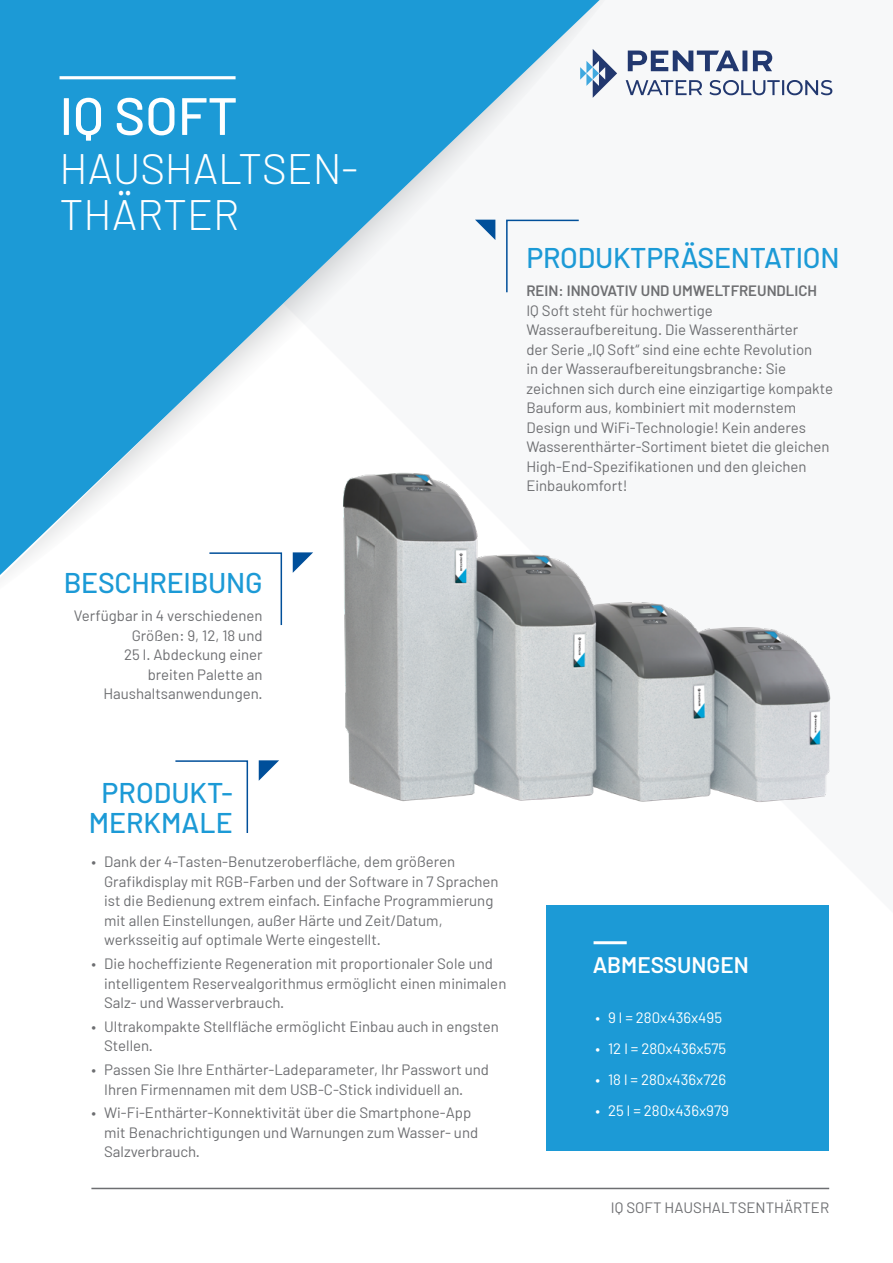
<style>
.page{position:relative;width:893px;height:1263px;background:#fff}
.page>*{position:absolute;margin:0;border:0;box-sizing:border-box;transform-origin:0 0}
.t1{font:500 52.5px "Barlow";color:#fff}
.t2{font:300 42.6px/45.8px "Barlow";color:#fff}
.t3{font:500 28.5px/30px "Barlow";letter-spacing:-.01em;color:#1c9ad6;text-align:center}
.t4{font:600 22.5px "Barlow";color:#fff}
.t5{font:15px/19.5px "Barlow";color:#6d6e71}
.t6{font:15px "Barlow";color:#fff}
.t7{font:600 15px "Barlow";color:#6d6e71}
</style>
<div class="page">
<svg style="left:0;top:0;width:600px;height:575px;fill:#1c9ad6"></svg>
<hr style="left:91px;top:1188px;width:738px;height:1px;background:#6d6e71">
<img style="left:316px;top:409px;width:515px;height:393px">
<hr style="left:60px;top:76px;width:176px;height:3px;background:#fff">
<svg style="left:580px;top:49px;width:252px;height:49px"></svg>
<div style="left:546px;top:906px;width:282px;height:245px;background:#1c9ad6"></div>
<hr style="left:594px;top:941px;width:33px;height:3px;background:#fff">
<svg style="left:505px;top:219px;width:75px;height:75px"></svg>
<svg style="left:475px;top:220px;width:20px;height:20px"></svg>
<svg style="left:293px;top:552px;width:20px;height:21px"></svg>
<svg style="left:208px;top:552px;width:75px;height:73px"></svg>
<svg style="left:259px;top:760px;width:20px;height:21px"></svg>
<svg style="left:175px;top:760px;width:73px;height:73px"></svg>
<h1 class="t1" style="left:60px;top:78px;width:180px">IQ SOFT</h1>
<h2 class="t2" style="left:60px;top:142px;width:300px">HAUSHALTSEN-<br>THÄRTER</h2>
<h3 class="t3" style="left:526px;top:241px;width:315px">PRODUKTPRÄSENTATION</h3>
<p class="t7" style="left:526px;top:280px;width:292px">REIN: INNOVATIV UND UMWELTFREUNDLICH</p>
<p class="t5" style="left:526px;top:300px;width:308px">IQ Soft steht für hochwertige Wasseraufbereitung. Die Wasserenthärter<br>der Serie „IQ Soft“ sind eine echte Revolution<br>in der Wasseraufbereitungsbranche: Sie zeichnen sich durch eine einzigartige kompakte Bauform aus, kombiniert mit modernstem Design und WiFi-Technologie! Kein anderes Wasserenthärter-Sortiment bietet die gleichen High-End-Spezifikationen und den gleichen Einbaukomfort!</p>
<h3 class="t3" style="left:64px;top:565px;width:200px">BESCHREIBUNG</h3>
<p class="t5" style="left:74px;top:605px;width:190px;text-align:right">Verfügbar in 4 verschiedenen<br>Größen: 9, 12, 18 und<br>25 l. Abdeckung einer<br>breiten Palette an<br>Haushaltsanwendungen.</p>
<h3 class="t3" style="left:89px;top:775px;width:146px">PRODUKT-<br>MERKMALE</h3>
<p class="t5" style="left:104px;top:852px;width:396px;text-indent:-13px">• Dank der 4-Tasten-Benutzeroberfläche, dem größeren Grafikdisplay mit RGB-Farben und der Software in 7 Sprachen ist die Bedienung extrem einfach. Einfache Programmierung mit allen Einstellungen, außer Härte und Zeit/Datum, werksseitig auf optimale Werte eingestellt.</p>
<p class="t5" style="left:104px;top:953px;width:404px;text-indent:-13px">• Die hocheffiziente Regeneration mit proportionaler Sole und intelligentem Reservealgorithmus ermöglicht einen minimalen<br>Salz- und Wasserverbrauch.</p>
<p class="t5" style="left:104px;top:1016px;width:396px;text-indent:-13px">• Ultrakompakte Stellfläche ermöglicht Einbau auch in engsten<br>Stellen.</p>
<p class="t5" style="left:104px;top:1059px;width:386px;text-indent:-13px">• Passen Sie Ihre Enthärter-Ladeparameter, Ihr Passwort und<br>Ihren Firmennamen mit dem USB-C-Stick individuell an.</p>
<p class="t5" style="left:104px;top:1103px;width:376px;text-indent:-13px">• Wi-Fi-Enthärter-Konnektivität über die Smartphone-App mit Benachrichtigungen und Warnungen zum Wasser- und<br>Salzverbrauch.</p>
<h3 class="t4" style="left:593px;top:949px;width:158px">ABMESSUNGEN</h3>
<p class="t6" style="left:595px;top:1008px;width:128px">• 9 l = 280x436x495</p>
<p class="t6" style="left:595px;top:1039px;width:132px">• 12 l = 280x436x575</p>
<p class="t6" style="left:595px;top:1070px;width:132px">• 18 l = 280x436x726</p>
<p class="t6" style="left:595px;top:1101px;width:135px">• 25 l = 280x436x979</p>
<p class="t5" style="left:611px;top:1197px;width:220px">IQ SOFT HAUSHALTSENTHÄRTER</p>
</div>
